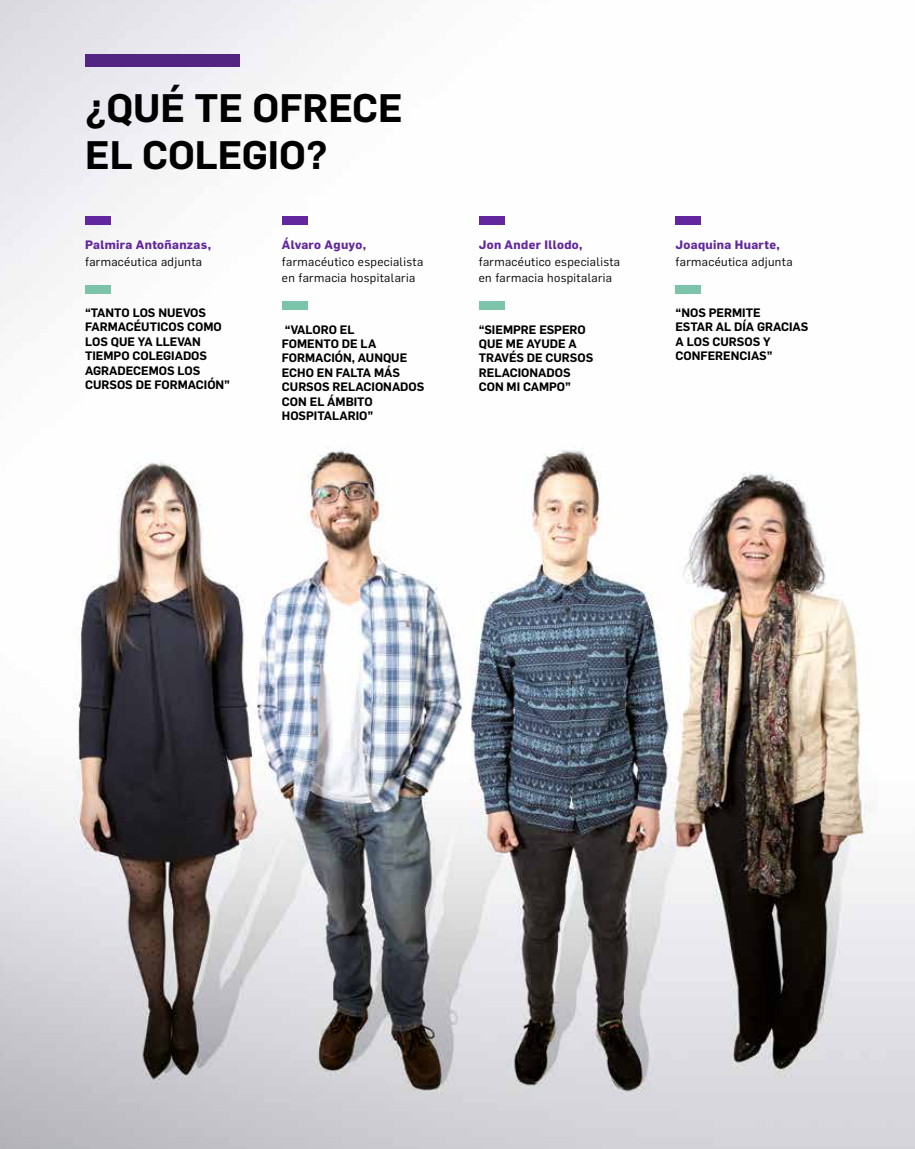
<style>
.page{position:relative;width:915px;height:1149px;background:#fff}
.page>*{position:absolute;margin:0;border:0;box-sizing:border-box;transform-origin:0 0}
.t1{font:600 39px/46.8px "Flama";color:#000}
.t2{font:600 12px/14.4px "Flama";color:#000}
.t3{font:12px/16.5px "Flama";letter-spacing:.03em;color:#000}
.t4{font:700 12px "Flama";letter-spacing:.03em;color:#62269e}
</style>
<div class="page">
<img style="left:0;top:0;width:914px;height:1148px">
<div style="left:85px;top:216px;width:26px;height:9px;background:#62269e"></div>
<div style="left:85px;top:285px;width:26px;height:8px;background:#7cc4a9"></div>
<div style="left:282px;top:216px;width:25px;height:9px;background:#62269e"></div>
<div style="left:282px;top:301px;width:25px;height:9px;background:#7cc4a9"></div>
<div style="left:478px;top:216px;width:26px;height:9px;background:#62269e"></div>
<div style="left:478px;top:301px;width:26px;height:9px;background:#7cc4a9"></div>
<div style="left:675px;top:216px;width:26px;height:9px;background:#62269e"></div>
<div style="left:675px;top:285px;width:26px;height:8px;background:#7cc4a9"></div>
<div style="left:85px;top:54px;width:154px;height:13px;background:#522583"></div>
<h1 class="t1" style="left:85px;top:82px;width:319px">¿QUÉ TE OFRECE<br>EL COLEGIO?</h1>
<p class="t4" style="left:85px;top:236px;width:127px">Palmira Antoñanzas,</p>
<p class="t3" style="left:85px;top:252px;width:118px">farmacéutica adjunta</p>
<p class="t2" style="left:85px;top:304px;width:146px">“TANTO LOS NUEVOS<br>FARMACÉUTICOS COMO<br>LOS QUE YA LLEVAN<br>TIEMPO COLEGIADOS<br>AGRADECEMOS LOS<br>CURSOS DE FORMACIÓN”</p>
<p class="t4" style="left:282px;top:236px;width:86px">Álvaro Aguyo,</p>
<p class="t3" style="left:282px;top:252px;width:143px">farmacéutico especialista en farmacia hospitalaria</p>
<p class="t2" style="left:282px;top:321px;width:144px">“VALORO EL<br>FOMENTO DE LA<br>FORMACIÓN, AUNQUE<br>ECHO EN FALTA MÁS<br>CURSOS RELACIONADOS<br>CON EL ÁMBITO<br>HOSPITALARIO”</p>
<p class="t4" style="left:478px;top:236px;width:105px">Jon Ander Illodo,</p>
<p class="t3" style="left:478px;top:252px;width:143px">farmacéutico especialista en farmacia hospitalaria</p>
<p class="t2" style="left:478px;top:321px;width:116px">“SIEMPRE ESPERO<br>QUE ME AYUDE A<br>TRAVÉS DE CURSOS<br>RELACIONADOS<br>CON MI CAMPO”</p>
<p class="t4" style="left:675px;top:236px;width:106px">Joaquina Huarte,</p>
<p class="t3" style="left:675px;top:252px;width:118px">farmacéutica adjunta</p>
<p class="t2" style="left:675px;top:304px;width:134px">“NOS PERMITE<br>ESTAR AL DÍA GRACIAS<br>A LOS CURSOS Y<br>CONFERENCIAS”</p>
</div>
